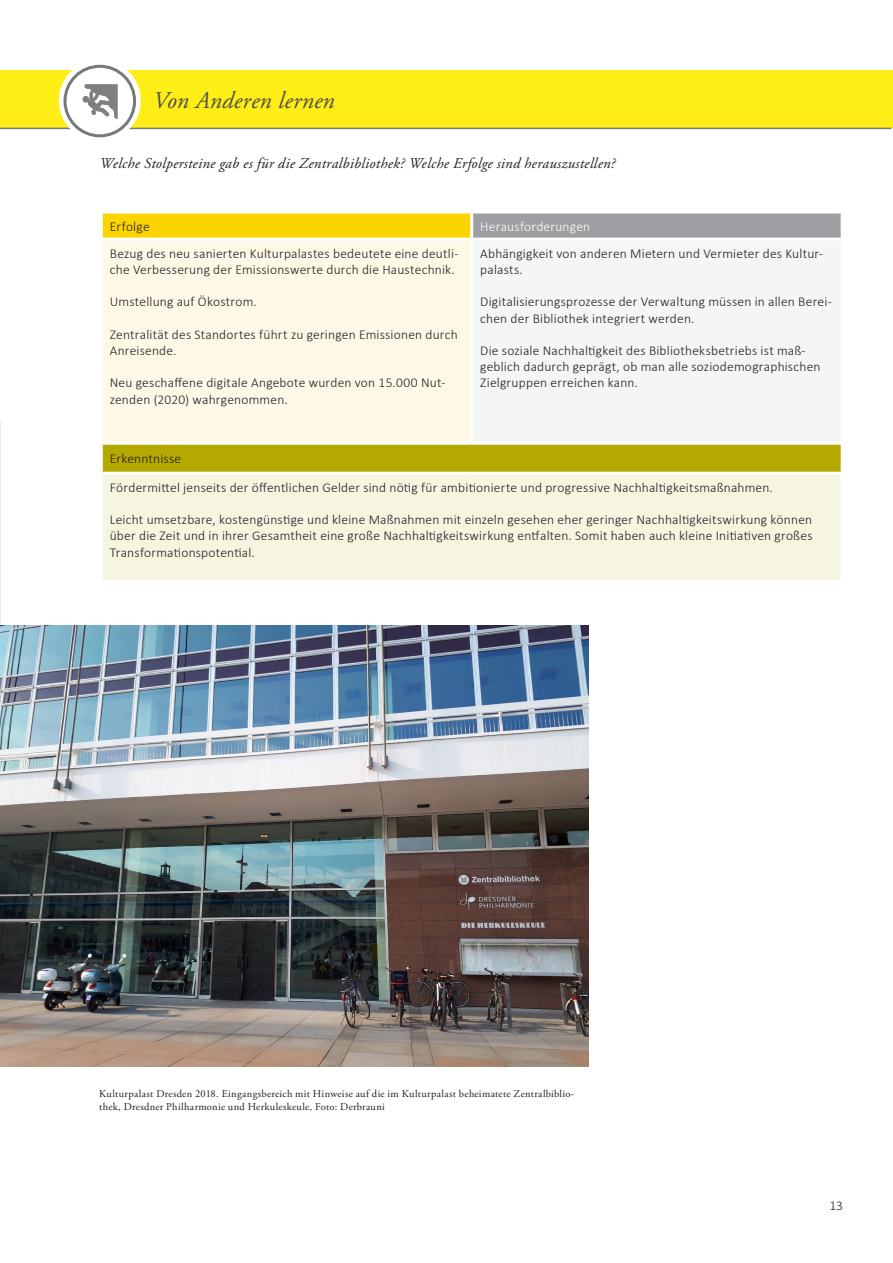
<style>
.page{position:relative;width:893px;height:1263px;background:#fff}
.page>*{position:absolute;margin:0;border:0;box-sizing:border-box;transform-origin:0 0}
._15_Marginalien{font:italic 24px "Adobe Garamond Pro";letter-spacing:.015em;color:#4b4c4d}
._15_Marginalien-2{font:italic 15px "Adobe Garamond Pro";letter-spacing:.02em;color:#231f20}
._15_Marginalien-3{font:300 13.5px/16.2px "Calibri";letter-spacing:.015em;color:#231f20}
._15_Marginalien-4{font:300 13.5px "Calibri";letter-spacing:.015em;color:#fff}
._15_Marginalien-5{font:10.5px/13.5px "Adobe Garamond Pro";letter-spacing:.03em;color:#231f20}
</style>
<div class="page">
<hr style="left:0;top:421px;width:1px;height:491px;background:#edefed">
<div style="left:101px;top:212px;width:371px;height:27px;background:#fad502"></div>
<div style="left:472px;top:212px;width:370px;height:27px;background:#9d9fa2"></div>
<div style="left:101px;top:239px;width:371px;height:204px;background:#fef9e7"></div>
<div style="left:472px;top:239px;width:370px;height:204px;background:#f4f5f5"></div>
<div style="left:101px;top:443px;width:741px;height:30px;background:#b5a901"></div>
<div style="left:101px;top:473px;width:741px;height:108px;background:#f6f5e2"></div>
<hr style="left:100px;top:210px;width:372px;height:3px;background:#fff">
<hr style="left:100px;top:213px;width:3px;height:25px;background:#fff">
<hr style="left:472px;top:210px;width:372px;height:3px;background:#fff">
<hr style="left:470px;top:213px;width:3px;height:25px;background:#fff">
<hr style="left:841px;top:213px;width:3px;height:25px;background:#fff">
<hr style="left:100px;top:445px;width:3px;height:27px;background:#fff">
<hr style="left:841px;top:445px;width:3px;height:27px;background:#fff">
<hr style="left:100px;top:241px;width:3px;height:201px;background:#fff">
<hr style="left:100px;top:238px;width:372px;height:3px;background:#fff">
<hr style="left:100px;top:442px;width:372px;height:3px;background:#fff">
<hr style="left:470px;top:241px;width:3px;height:201px;background:#fff">
<hr style="left:472px;top:238px;width:372px;height:3px;background:#fff">
<hr style="left:841px;top:241px;width:3px;height:201px;background:#fff">
<hr style="left:472px;top:442px;width:372px;height:3px;background:#fff">
<hr style="left:100px;top:475px;width:3px;height:105px;background:#fff">
<hr style="left:100px;top:472px;width:372px;height:3px;background:#fff">
<hr style="left:472px;top:472px;width:372px;height:3px;background:#fff">
<hr style="left:841px;top:475px;width:3px;height:105px;background:#fff">
<hr style="left:100px;top:580px;width:372px;height:3px;background:#fff">
<hr style="left:472px;top:580px;width:372px;height:3px;background:#fff">
<div style="left:0;top:70px;width:893px;height:58px;background:#ffed16"></div>
<hr style="left:0;top:128px;width:891px;height:1px;background:#76787b">
<div style="left:59px;top:60px;width:82px;height:82px;border:6px solid #fff;border-radius:50%"></div>
<svg style="left:54px;top:60px;width:79px;height:77px"></svg>
<img style="left:0;top:625px;width:588px;height:442px">
<p class="_15_Marginalien" style="left:153px;top:86px;width:183px">Von Anderen lernen</p>
<p class="_15_Marginalien-2" style="left:100px;top:154px;width:517px">Welche Stolpersteine gab es für die Zentralbibliothek? Welche Erfolge sind herauszustellen?</p>
<p class="_15_Marginalien-3" style="left:110px;top:218px;width:41px">Erfolge</p>
<p class="_15_Marginalien-4" style="left:480px;top:218px;width:111px">Herausforderungen</p>
<p class="_15_Marginalien-3" style="left:110px;top:245px;width:350px">Bezug des neu sanierten Kulturpalastes bedeutete eine deutli&shy;che Verbesserung der Emissionswerte durch die Haustechnik.</p>
<p class="_15_Marginalien-3" style="left:110px;top:294px;width:149px">Umstellung auf Ökostrom.</p>
<p class="_15_Marginalien-3" style="left:110px;top:326px;width:349px">Zentralität des Standortes führt zu geringen Emissionen durch<br>Anreisende.</p>
<p class="_15_Marginalien-3" style="left:110px;top:375px;width:337px">Neu geschaffene digitale Angebote wurden von 15.000 Nut&shy;zenden (2020) wahrgenommen.</p>
<p class="_15_Marginalien-3" style="left:480px;top:245px;width:344px">Abhängigkeit von anderen Mietern und Vermieter des Kultur&shy;palasts.</p>
<p class="_15_Marginalien-3" style="left:480px;top:294px;width:353px">Digitalisierungsprozesse der Verwaltung müssen in allen Berei&shy;chen der Bibliothek integriert werden.</p>
<p class="_15_Marginalien-3" style="left:480px;top:342px;width:342px">Die soziale Nachhaltigkeit des Bibliotheksbetriebs ist maß&shy;geblich dadurch geprägt, ob man alle soziodemographischen<br>Zielgruppen erreichen kann.</p>
<p class="_15_Marginalien-3" style="left:110px;top:451px;width:73px">Erkenntnisse</p>
<p class="_15_Marginalien-3" style="left:110px;top:479px;width:665px">Fördermittel jenseits der öffentlichen Gelder sind nötig für ambitionierte und progressive Nachhaltigkeitsmaßnahmen.</p>
<p class="_15_Marginalien-3" style="left:110px;top:511px;width:704px;text-align:justify">Leicht umsetzbare, kostengünstige und kleine Maßnahmen mit einzeln gesehen eher geringer Nachhaltigkeitswirkung können über die Zeit und in ihrer Gesamtheit eine große Nachhaltigkeitswirkung entfalten. Somit haben auch kleine Initiativen großes Transformationspotential.</p>
<p class="_15_Marginalien-5" style="left:99px;top:1087px;width:477px">Kulturpalast Dresden 2018. Eingangsbereich mit Hinweise auf die im Kulturpalast beheimatete Zentralbiblio&shy;thek, Dresdner Philharmonie und Herkuleskeule, Foto: Derbrauni</p>
<p class="_15_Marginalien-3" style="left:829px;top:1198px;width:15px">13</p>
</div>
